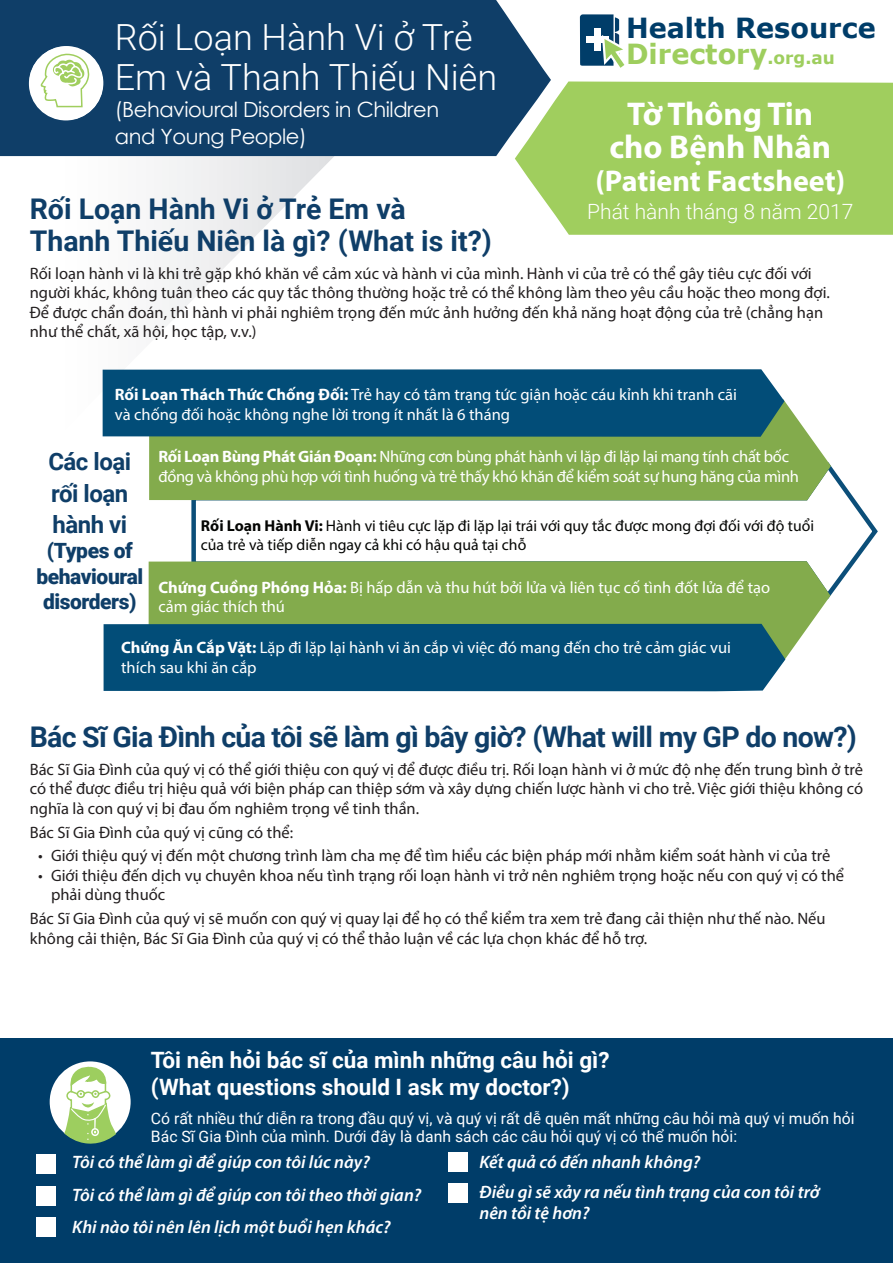
<style>
.page{position:relative;width:893px;height:1263px;background:#fff}
.page>*{position:absolute;margin:0;border:0;box-sizing:border-box;transform-origin:0 0}
.t1{font:300 36px/40.5px "Roboto";color:#fff}
.Sub_Header{font:700 33px/33px "Myriad Pro";color:#fff;text-align:center}
.Sub_Header-2{font:700 30px "Myriad Pro";color:#fff}
.Titles{font:700 28.5px "Roboto";letter-spacing:-.025em;color:#0f3e68}
.Titles-2{font:700 28.5px "Roboto";color:#0f3e68}
.t2{font:700 27.75px/25.8px "Verdana";color:#003d69}
.Graphic_title{font:700 24px/31.5px "Roboto";letter-spacing:-.02em;color:#0f3e68;text-align:justify}
.Doctor_questions_Tit{font:700 22.5px/27px "Roboto";color:#fff}
.t3{font:21px/27px "Century Gothic";letter-spacing:-.02em;color:#fff}
.Graphic_title-2{font:900 21px/25.2px "Roboto";letter-spacing:-.02em;color:#0f3e68;text-align:center}
.Release_date{font:300 21px "Roboto";color:#fff}
.Doctor_questions{font:italic 600 18px/21px "Myriad Pro";color:#fff}
.Body{font:16.5px/19.5px "Myriad Pro";color:#231f20}
.Graphic_white_text{font:16.5px/19.5px "Myriad Pro";color:#fff}
.Graphic_white_text-2{font:16.5px/19.5px "Myriad Pro";letter-spacing:-.02em;color:#fff}
.Doctor_questions_bod{font:15.75px/18px "Roboto";color:#fff}
.Graphic_black_text{font:15.75px/18.9px "Myriad Pro";color:#040503}
.s1{color:#9ece5e}
.s2{font-size:17.25px;color:#9ece5e}
.s3{font-weight:700}
</style>
<div class="page">
<div style="left:0;top:1039px;width:893px;height:224px;background:#003d69"></div>
<div style="left:515px;top:81px;width:378px;height:154px;background:#a0ce5e"></div>
<svg style="left:0;top:156px;width:445px;height:174px"></svg>
<div style="left:0;top:0;width:551px;height:156px;background:#0f3e68"></div>
<svg style="left:580px;top:14px;width:45px;height:54px"></svg>
<svg style="left:191px;top:470px;width:687px;height:121px"></svg>
<svg style="left:149px;top:406px;width:685px;height:97px;background:#8cb15a"></svg>
<svg style="left:102px;top:369px;width:686px;height:70px;background:#0c5478"></svg>
<svg style="left:148px;top:559px;width:686px;height:95px;background:#8cb15a"></svg>
<svg style="left:103px;top:621px;width:686px;height:71px;background:#0f5679"></svg>
<div style="left:50px;top:1061px;width:81px;height:81px;background:#fff;border-radius:50%"></div>
<svg style="left:63px;top:1065px;width:55px;height:79px"></svg>
<div style="left:448px;top:1152px;width:19px;height:19px;background:#fff"></div>
<div style="left:448px;top:1183px;width:19px;height:20px;background:#fff"></div>
<div style="left:36px;top:1154px;width:20px;height:19px;background:#fff"></div>
<div style="left:36px;top:1186px;width:20px;height:19px;background:#fff"></div>
<div style="left:36px;top:1217px;width:20px;height:20px;background:#fff"></div>
<div style="left:29px;top:47px;width:74px;height:73px;background:#fff;border-radius:50%"></div>
<svg style="left:40px;top:52px;width:50px;height:56px"></svg>
<h3 class="t2" style="left:626px;top:15px;width:251px">Health Resource<br><span class="s1">Directory</span><span class="s2">.org.au</span></h3>
<p class="Sub_Header" style="left:609px;top:96px;width:223px">Tờ Thông Tin cho Bệnh Nhân</p>
<p class="Sub_Header-2" style="left:595px;top:161px;width:251px">(Patient Factsheet)</p>
<p class="Release_date" style="left:587px;top:197px;width:268px">Phát hành tháng 8 năm 2017</p>
<p class="t1" style="left:115px;top:15px;width:384px">Rối Loạn Hành Vi ở Trẻ<br>Em và Thanh Thiếu Niên</p>
<p class="t3" style="left:115px;top:96px;width:326px">(Behavioural Disorders in Children and Young People)</p>
<p class="Titles-2" style="left:30px;top:189px;width:378px">Rối Loạn Hành Vi ở Trẻ Em và</p>
<p class="Titles-2" style="left:30px;top:220px;width:464px">Thanh Thiếu Niên là gì? (What is it?)</p>
<p class="Body" style="left:30px;top:263px;width:802px">Rối loạn hành vi là khi trẻ gặp khó khăn về cảm xúc và hành vi của mình. Hành vi của trẻ có thể gây tiêu cực đối với người khác, không tuân theo các quy tắc thông thường hoặc trẻ có thể không làm theo yêu cầu hoặc theo mong đợi.</p>
<p class="Body" style="left:30px;top:302px;width:795px">Để được chẩn đoán, thì hành vi phải nghiêm trọng đến mức ảnh hưởng đến khả năng hoạt động của trẻ (chẳng hạn như thể chất, xã hội, học tập, v.v.)</p>
<p class="Graphic_white_text" style="left:115px;top:385px;width:624px"><span class="s3">Rối Loạn Thách Thức Chống Đối:</span> Trẻ hay có tâm trạng tức giận hoặc cáu kỉnh khi tranh cãi và chống đối hoặc không nghe lời trong ít nhất là 6 tháng</p>
<p class="Graphic_white_text-2" style="left:158px;top:447px;width:642px"><span class="s3">Rối Loạn Bùng Phát Gián Đoạn:</span> Những cơn bùng phát hành vi lặp đi lặp lại mang tính chất bốc đồng và không phù hợp với tình huống và trẻ thấy khó khăn để kiểm soát sự hung hăng của mình</p>
<p class="Graphic_title" style="left:48px;top:445px;width:84px">Các loại rối loạn hành vi</p>
<p class="Graphic_title-2" style="left:36px;top:537px;width:108px">(Types of behavioural disorders)</p>
<p class="Graphic_black_text" style="left:201px;top:516px;width:615px"><span class="s3">Rối Loạn Hành Vi:</span> Hành vi tiêu cực lặp đi lặp lại trái với quy tắc được mong đợi đối với độ tuổi của trẻ và tiếp diễn ngay cả khi có hậu quả tại chỗ</p>
<p class="Graphic_white_text" style="left:158px;top:577px;width:613px"><span class="s3">Chứng Cuồng Phóng Hỏa:</span> Bị hấp dẫn và thu hút bởi lửa và liên tục cố tình đốt lửa để tạo cảm giác thích thú</p>
<p class="Graphic_white_text" style="left:121px;top:638px;width:611px"><span class="s3">Chứng Ăn Cắp Vặt:</span> Lặp đi lặp lại hành vi ăn cắp vì việc đó mang đến cho trẻ cảm giác vui thích sau khi ăn cắp</p>
<p class="Titles" style="left:30px;top:717px;width:829px">Bác Sĩ Gia Đình của tôi sẽ làm gì bây giờ? (What will my GP do now?)</p>
<p class="Body" style="left:30px;top:759px;width:835px;text-align:justify">Bác Sĩ Gia Đình của quý vị có thể giới thiệu con quý vị để được điều trị. Rối loạn hành vi ở mức độ nhẹ đến trung bình ở trẻ có thể được điều trị hiệu quả với biện pháp can thiệp sớm và xây dựng chiến lược hành vi cho trẻ. Việc giới thiệu không có nghĩa là con quý vị bị đau ốm nghiêm trọng về tinh thần.</p>
<p class="Body" style="left:30px;top:822px;width:265px">Bác Sĩ Gia Đình của quý vị cũng có thể:</p>
<p class="Body" style="left:38px;top:846px;width:793px">• Giới thiệu quý vị đến một chương trình làm cha mẹ để tìm hiểu các biện pháp mới nhằm kiểm soát hành vi của trẻ</p>
<p class="Body" style="left:51px;top:865px;width:795px;text-indent:-13px">• Giới thiệu đến dịch vụ chuyên khoa nếu tình trạng rối loạn hành vi trở nên nghiêm trọng hoặc nếu con quý vị có thể phải dùng thuốc</p>
<p class="Body" style="left:30px;top:908px;width:797px">Bác Sĩ Gia Đình của quý vị sẽ muốn con quý vị quay lại để họ có thể kiểm tra xem trẻ đang cải thiện như thế nào. Nếu không cải thiện, Bác Sĩ Gia Đình của quý vị có thể thảo luận về các lựa chọn khác để hỗ trợ.</p>
<p class="Doctor_questions_Tit" style="left:151px;top:1046px;width:460px">Tôi nên hỏi bác sĩ của mình những câu hỏi gì? (What questions should I ask my doctor?)</p>
<p class="Doctor_questions_bod" style="left:151px;top:1108px;width:705px">Có rất nhiều thứ diễn ra trong đầu quý vị, và quý vị rất dễ quên mất những câu hỏi mà quý vị muốn hỏi<br>Bác Sĩ Gia Đình của mình. Dưới đây là danh sách các câu hỏi quý vị có thể muốn hỏi:</p>
<p class="Doctor_questions" style="left:72px;top:1151px;width:299px">Tôi có thể làm gì để giúp con tôi lúc này?</p>
<p class="Doctor_questions" style="left:72px;top:1184px;width:351px">Tôi có thể làm gì để giúp con tôi theo thời gian?</p>
<p class="Doctor_questions" style="left:72px;top:1216px;width:320px">Khi nào tôi nên lên lịch một buổi hẹn khác?</p>
<p class="Doctor_questions" style="left:479px;top:1151px;width:222px">Kết quả có đến nhanh không?</p>
<p class="Doctor_questions" style="left:479px;top:1181px;width:342px">Điều gì sẽ xảy ra nếu tình trạng của con tôi trở nên tồi tệ hơn?</p>
</div>
